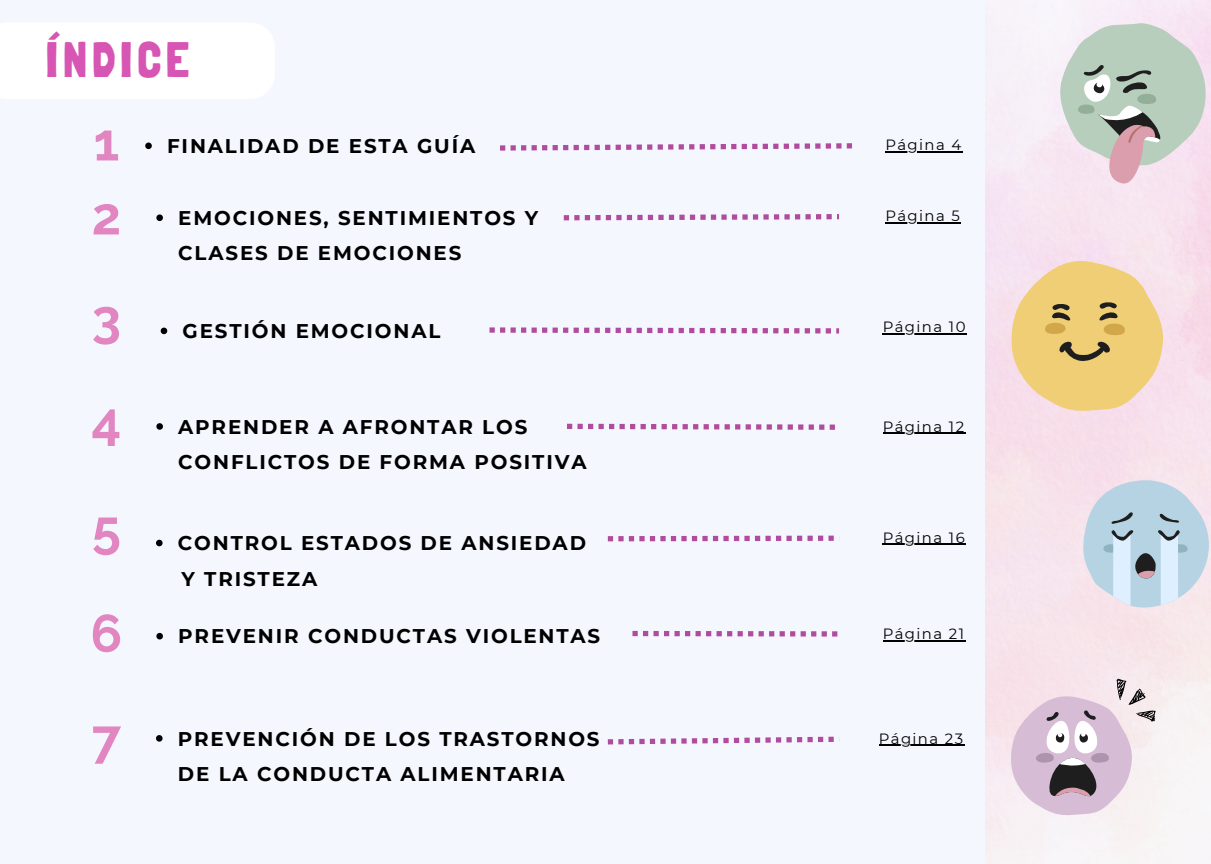
<style>
.page{position:relative;width:1211px;height:864px;background:#fff}
.page>*{position:absolute;margin:0;border:0;box-sizing:border-box;transform-origin:0 0}
.t1{font:700 52.32px "Raleway";color:#e186c1}
.t2{font:49.7px "Londrina Solid";letter-spacing:.085em;color:#d755b3}
.t3{font:700 19.78px/35.4px "Montserrat";letter-spacing:.095em;color:#000}
.t4{font:14.88px "Montserrat";letter-spacing:.095em;color:#000}
</style>
<div class="page">
<div style="left:0;top:0;width:1210px;height:864px;background:#f4f8fe"></div>
<div style="left:0;top:23px;width:274px;height:75px;background:#fff"></div>
<svg style="left:145px;top:142px;width:7px;height:7px"></svg>
<svg style="left:156px;top:214px;width:7px;height:7px"></svg>
<svg style="left:500px;top:143px;width:351px;height:8px"></svg>
<svg style="left:563px;top:214px;width:275px;height:6px"></svg>
<svg style="left:156px;top:540px;width:6px;height:6px"></svg>
<svg style="left:156px;top:633px;width:7px;height:6px"></svg>
<svg style="left:156px;top:735px;width:6px;height:6px"></svg>
<svg style="left:156px;top:423px;width:7px;height:7px"></svg>
<svg style="left:489px;top:327px;width:349px;height:6px"></svg>
<svg style="left:567px;top:424px;width:267px;height:6px"></svg>
<svg style="left:607px;top:736px;width:227px;height:8px"></svg>
<svg style="left:632px;top:631px;width:205px;height:5px"></svg>
<svg style="left:607px;top:535px;width:227px;height:6px"></svg>
<svg style="left:1056px;top:22px;width:153px;height:163px;background:#cacdc9"></svg>
<svg style="left:1076px;top:479px;width:134px;height:135px;background:#c9d5e1"></svg>
<svg style="left:1008px;top:260px;width:156px;height:152px;background:#eacc90"></svg>
<svg style="left:1008px;top:675px;width:152px;height:141px"></svg>
<svg style="left:161px;top:327px;width:6px;height:7px"></svg>
<hr style="left:885px;top:151px;width:66px;height:2px;background:#000">
<svg style="left:951px;top:151px;width:11px;height:2px"></svg>
<hr style="left:885px;top:222px;width:76px;height:1px;background:#000">
<hr style="left:882px;top:333px;width:84px;height:1px;background:#000">
<hr style="left:882px;top:433px;width:83px;height:1px;background:#000">
<hr style="left:882px;top:544px;width:83px;height:1px;background:#000">
<hr style="left:882px;top:640px;width:83px;height:1px;background:#000">
<hr style="left:878px;top:745px;width:86px;height:1px;background:#000">
<p class="t2" style="left:46px;top:30px;width:145px">ÍNDICE</p>
<p class="t1" style="left:93px;top:111px;width:27px">1</p>
<p class="t4" style="left:885px;top:136px;width:77px">Página 4</p>
<p class="t3" style="left:167px;top:128px;width:309px">FINALIDAD DE ESTA GUÍA</p>
<p class="t1" style="left:92px;top:185px;width:31px">2</p>
<p class="t1" style="left:92px;top:288px;width:31px">3</p>
<h2 class="t1" style="left:91px;top:390px;width:31px">4</h2>
<p class="t1" style="left:92px;top:498px;width:31px">5</p>
<p class="t1" style="left:90px;top:602px;width:33px">6</p>
<p class="t1" style="left:92px;top:708px;width:31px">7</p>
<h1 class="t3" style="left:178px;top:200px;width:361px">EMOCIONES, SENTIMIENTOS Y<br>CLASES DE EMOCIONES</h1>
<p class="t3" style="left:182px;top:313px;width:259px">GESTIÓN EMOCIONAL</p>
<p class="t3" style="left:178px;top:409px;width:409px">APRENDER A AFRONTAR LOS<br>CONFLICTOS DE FORMA POSITIVA</p>
<p class="t3" style="left:178px;top:525px;width:409px">CONTROL ESTADOS DE ANSIEDAD</p>
<p class="t3" style="left:181px;top:561px;width:137px">Y TRISTEZA</p>
<p class="t3" style="left:178px;top:618px;width:423px">PREVENIR CONDUCTAS VIOLENTAS</p>
<p class="t3" style="left:178px;top:720px;width:423px">PREVENCIÓN DE LOS TRASTORNOS<br>DE LA CONDUCTA ALIMENTARIA</p>
<p class="t4" style="left:885px;top:207px;width:76px">Página 5</p>
<p class="t4" style="left:882px;top:317px;width:84px">Página 10</p>
<p class="t4" style="left:882px;top:417px;width:83px">Página 12</p>
<p class="t4" style="left:882px;top:528px;width:83px">Página 16</p>
<p class="t4" style="left:882px;top:624px;width:83px">Página 21</p>
<p class="t4" style="left:878px;top:729px;width:86px">Página 23</p>
</div>
